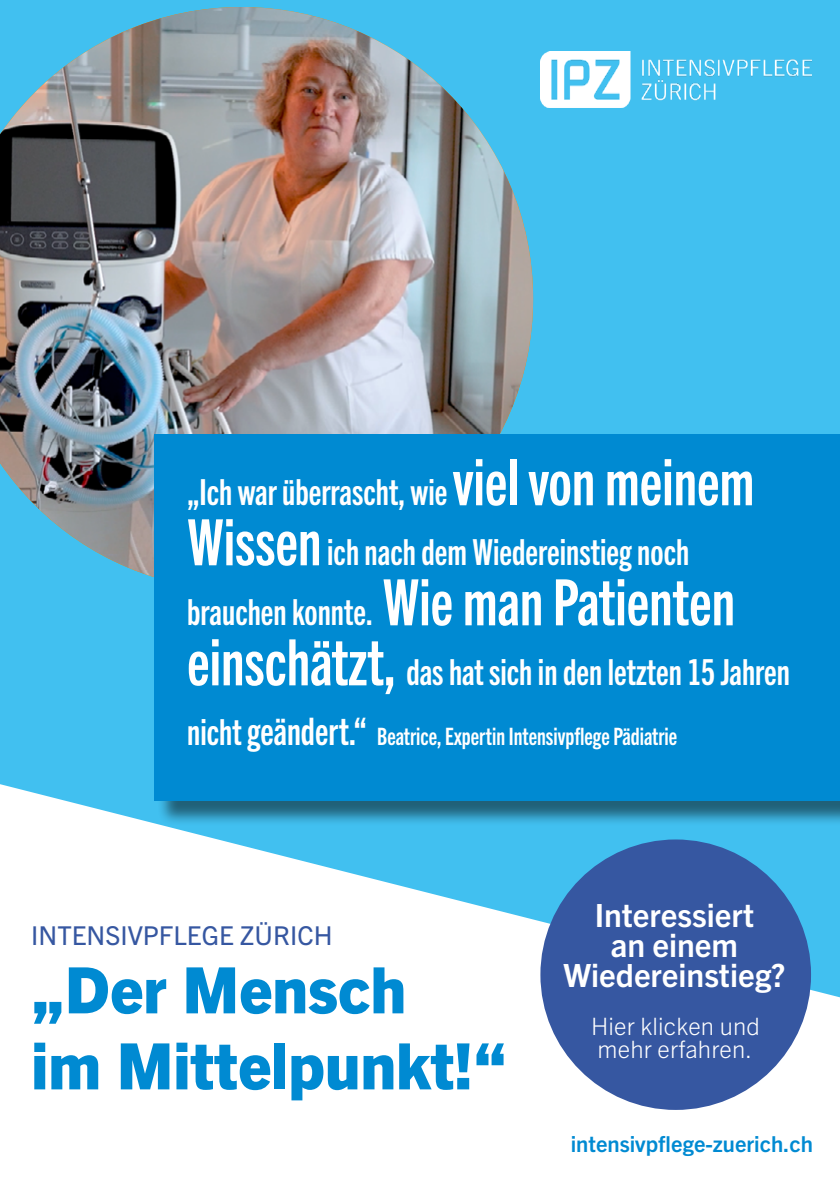
<style>
.page{position:relative;width:840px;height:1191px;background:#fff}
.page>*{position:absolute;margin:0;border:0;box-sizing:border-box;transform-origin:0 0}
.t1{font:800 64px "Trade Gothic Next LT Pro";color:#008ad2}
.t2{font:36px/60px "Trade Gothic Next LT Pro Bd Cm";color:#fff}
.t3{font:700 32px "Trade Gothic Next LT Pro";color:#fff}
.t4{font:26px "Trade Gothic Next LT Pro";color:#3657a1}
.t5{font:24px "Trade Gothic Next LT Pro Bd Cm";color:#fff}
.Copy_d{font:300 24px "Trade Gothic Next LT Pro";letter-spacing:.005em;color:#fff}
.t6{font:700 22px "Trade Gothic Next LT Pro";color:#008ad2}
.s1{font-size:64px}
.s2{font-size:36px}
.s3{font-size:38px}
</style>
<div class="page">
<div style="left:0;top:0;width:839px;height:1191px;background:#41c0f0"></div>
<img style="left:540px;top:52px;width:271px;height:56px">
<svg style="left:0;top:784px;width:839px;height:407px;background:#e3f5fc"></svg>
<img style="left:0;top:7px;width:532px;height:570px">
<div style="left:540px;top:839px;width:270px;height:271px;background:#3657a1;border-radius:50%"></div>
<div style="left:157px;top:436px;width:682px;height:390px;background:#000;opacity:.5"></div>
<div style="left:154px;top:434px;width:685px;height:367px;background:#008ad2"></div>
<p class="t2" style="left:187px;top:460px;width:568px">„Ich war überrascht, wie <span class="s1">viel von meinem<br>Wissen</span> ich nach dem Wiedereinstieg noch</p>
<p class="t2" style="left:187px;top:580px;width:549px">brauchen konnte. <span class="s1">Wie man Patienten</span></p>
<p class="t2" style="left:187px;top:640px;width:604px"><span class="s1">einschätzt,</span> das hat sich in den letzten 15 Jahren</p>
<p class="t5" style="left:187px;top:720px;width:491px"><span class="s2">nicht</span> <span class="s3">geändert.“</span> Beatrice, Expertin Intensivpflege Pädiatrie</p>
<p class="t4" style="left:31px;top:917px;width:303px">INTENSIVPFLEGE ZÜRICH</p>
<p class="t1" style="left:31px;top:945px;width:376px">„Der Mensch</p>
<p class="t1" style="left:31px;top:1021px;width:476px">im Mittelpunkt!“</p>
<p class="t3" style="left:594px;top:893px;width:161px">Interessiert</p>
<p class="t3" style="left:610px;top:923px;width:129px">an einem</p>
<p class="t3" style="left:563px;top:953px;width:223px">Wiedereinstieg?</p>
<p class="Copy_d" style="left:590px;top:1010px;width:170px">Hier klicken und</p>
<p class="Copy_d" style="left:597px;top:1033px;width:156px">mehr erfahren.</p>
<p class="t6" style="left:570px;top:1128px;width:243px">intensivpflege-zuerich.ch</p>
</div>
